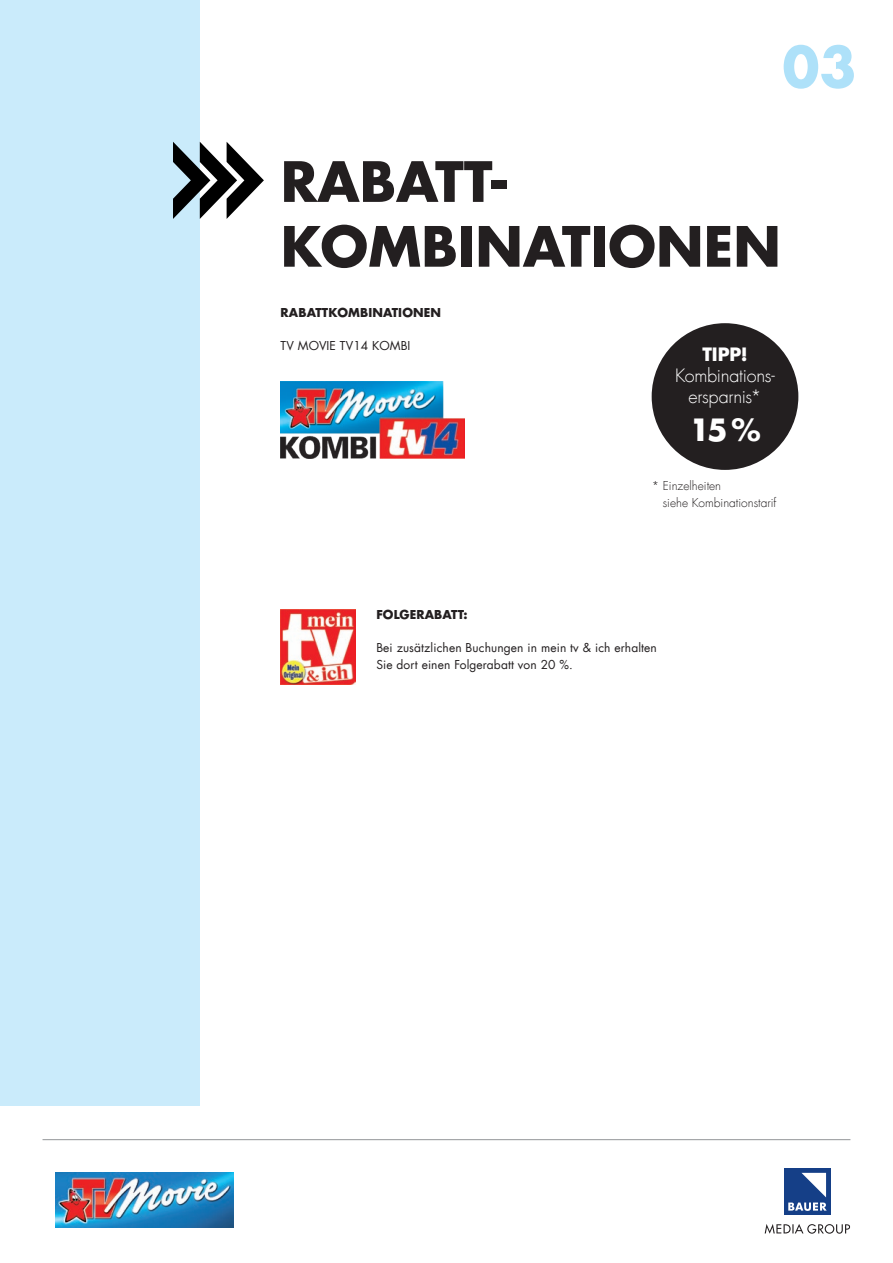
<style>
.page{position:relative;width:893px;height:1263px;background:#fff}
.page>*{position:absolute;margin:0;border:0;box-sizing:border-box;transform-origin:0 0}
.t1{font:700 54px/64.8px "Futura Com";color:#231f20}
.t2{font:700 54px "Futura Com";color:#aee1f9}
.t3{font:700 30px "Futura Com";color:#fff}
.t4{font:300 18px/21px "Futura Com";letter-spacing:-.015em;color:#fff;text-align:center}
.t5{font:700 18px "Futura Com";color:#fff}
.t6{font:12px/16.5px "Futura Com";letter-spacing:.01em;color:#231f20}
.t7{font:300 12px/16.5px "Futura Com";color:#231f20}
.t8{font:700 12px "Futura Com";letter-spacing:.01em;color:#231f20}
</style>
<div class="page">
<svg style="left:765px;top:1224px;width:85px;height:10px"></svg>
<div style="left:784px;top:1168px;width:46px;height:47px;background:#153f87"></div>
<svg style="left:788px;top:1173px;width:39px;height:38px"></svg>
<hr style="left:43px;top:1139px;width:807px;height:1px;background:#939598">
<img style="left:55px;top:1172px;width:178px;height:56px">
<div style="left:0;top:0;width:200px;height:1106px;background:#caebfb"></div>
<svg style="left:173px;top:142px;width:91px;height:77px"></svg>
<div style="left:652px;top:323px;width:146px;height:147px;background:#231f20;border-radius:50%"></div>
<img style="left:281px;top:609px;width:74px;height:76px">
<img style="left:281px;top:382px;width:184px;height:76px">
<h1 class="t2" style="left:782px;top:25px;width:76px">03</h1>
<h1 class="t1" style="left:281px;top:147px;width:502px">RABATT-<br>KOMBINATIONEN</h1>
<p class="t8" style="left:281px;top:303px;width:162px">RABATTKOMBINATIONEN</p>
<p class="t6" style="left:281px;top:337px;width:131px">TV MOVIE TV14 KOMBI</p>
<h3 class="t5" style="left:702px;top:341px;width:47px">TIPP!</h3>
<h3 class="t4" style="left:675px;top:365px;width:101px">Kombinations&shy;ersparnis*</h3>
<h2 class="t3" style="left:689px;top:407px;width:73px">15%</h2>
<p class="t7" style="left:663px;top:478px;width:115px;text-indent:-11px">* Einzelheiten<br>siehe Kombinationstarif</p>
<p class="t8" style="left:376px;top:605px;width:93px">FOLGERABATT:</p>
<p class="t6" style="left:376px;top:639px;width:282px">Bei zusätzlichen Buchungen in mein tv &amp; ich erhalten<br>Sie dort einen Folgerabatt von 20 %.</p>
</div>
